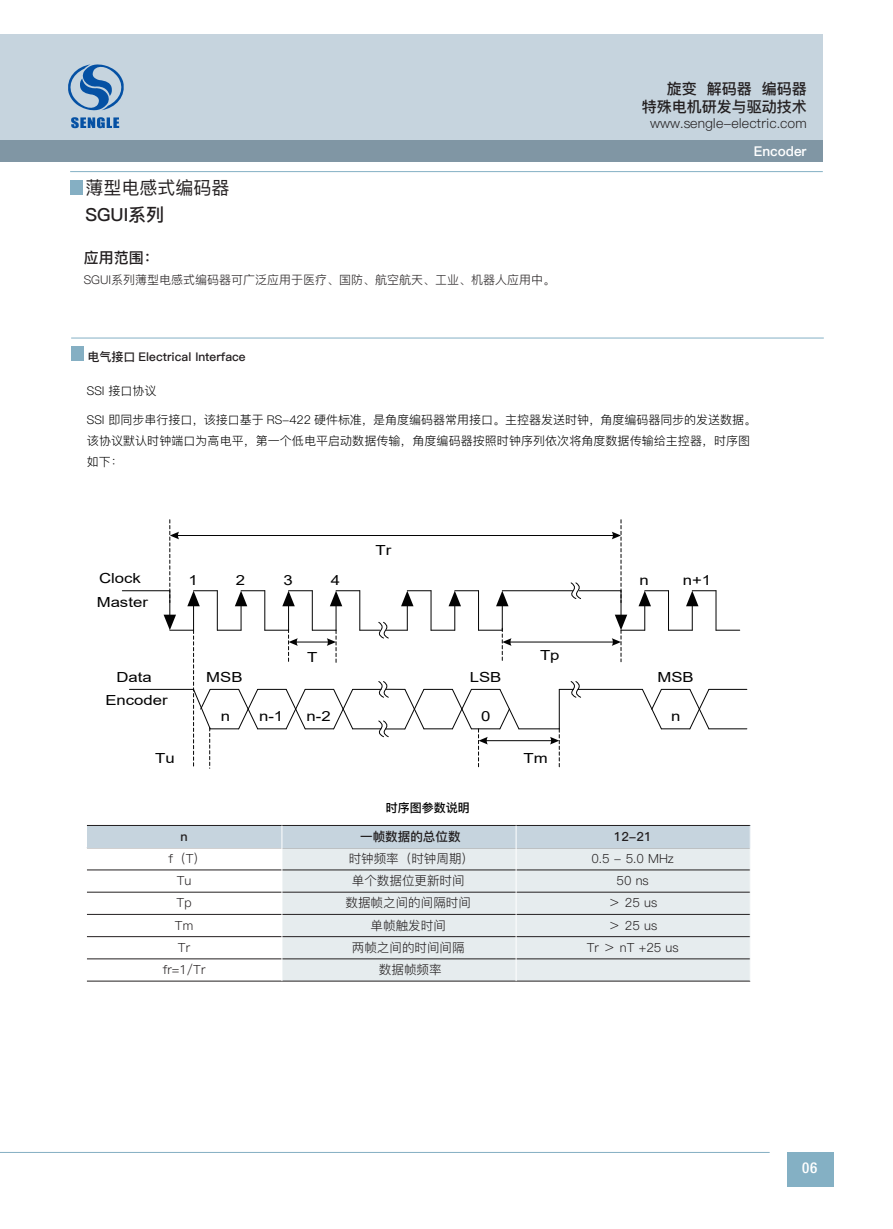
<style>
.page{position:relative;width:893px;height:1229px;background:#fff}
.page>*{position:absolute;margin:0;border:0;box-sizing:border-box;transform-origin:0 0}
.t1{font:18px "Ping Fang SC Medium";color:#231f20}
.t2{font:18px "Ping Fang SC Bold";color:#231f20}
.t3{font:15px/18px "Ping Fang SC Bold";color:#231f20;text-align:right}
.t4{font:500 condensed 15px "Helvetica Neue LT Pro";color:#fff}
.t5{font:13.95px/23.7px "Arial";color:#030303;scale:1.2 1}
.t6{font:13.5px "Ping Fang SC Regular";color:#231f20}
.t7{font:13.5px "Ping Fang SC Heavy";color:#fff}
.t8{font:12.6px/22.2px "Ping Fang SC Regular";color:#231f20;text-align:center}
.t9{font:12.6px "Ping Fang SC Bold";color:#231f20}
.t10{font:12px/21.3px "Ping Fang SC Regular";color:#030303}
.t11{font:12px "Ping Fang SC Regular";color:#231f20}
.t12{font:12px "Ping Fang SC Bold";color:#231f20}
.t13{font:12px "Ping Fang SC Bold";color:#030303}
</style>
<div class="page">
<hr style="left:0;top:1152px;width:770px;height:1px;background:#85afc3">
<div style="left:787px;top:1152px;width:46px;height:34px;background:#84b0c4"></div>
<div style="left:0;top:34px;width:823px;height:106px;background:#c6d4de"></div>
<div style="left:0;top:140px;width:823px;height:22px;background:#8096a4"></div>
<svg style="left:68px;top:64px;width:56px;height:47px"></svg>
<svg style="left:71px;top:117px;width:48px;height:11px"></svg>
<hr style="left:70px;top:171px;width:753px;height:1px;background:#84b1c5">
<div style="left:70px;top:180px;width:13px;height:15px;background:#85afc3"></div>
<div style="left:282px;top:848px;width:468px;height:22px;background:#e6ecee"></div>
<div style="left:282px;top:870px;width:468px;height:22px;background:#e6ecee"></div>
<hr style="left:87px;top:869px;width:663px;height:1px;background:#231f20">
<div style="left:87px;top:825px;width:663px;height:23px;background:#c6d4de"></div>
<hr style="left:87px;top:825px;width:663px;height:1px;background:#231f20">
<div style="left:282px;top:892px;width:468px;height:22px;background:#e6ecee"></div>
<hr style="left:87px;top:892px;width:663px;height:1px;background:#231f20">
<div style="left:282px;top:914px;width:468px;height:23px;background:#e6ecee"></div>
<hr style="left:87px;top:914px;width:663px;height:1px;background:#231f20">
<div style="left:282px;top:937px;width:468px;height:22px;background:#e6ecee"></div>
<hr style="left:87px;top:936px;width:663px;height:1px;background:#231f20">
<div style="left:282px;top:959px;width:468px;height:22px;background:#e6ecee"></div>
<hr style="left:87px;top:958px;width:663px;height:1px;background:#231f20">
<hr style="left:87px;top:981px;width:663px;height:1px;background:#231f20">
<hr style="left:282px;top:825px;width:1px;height:156px;background:#fff">
<hr style="left:516px;top:825px;width:1px;height:156px;background:#fff">
<hr style="left:71px;top:338px;width:753px;height:1px;background:#84b1c5">
<div style="left:71px;top:346px;width:13px;height:15px;background:#85afc3"></div>
<hr style="left:122px;top:590px;width:48px;height:1px;background:#030303">
<hr style="left:502px;top:590px;width:71px;height:1px;background:#030303">
<hr style="left:579px;top:590px;width:42px;height:1px;background:#030303">
<hr style="left:129px;top:689px;width:65px;height:1px;background:#030303">
<hr style="left:709px;top:689px;width:38px;height:1px;background:#030303">
<hr style="left:709px;top:728px;width:38px;height:1px;background:#030303">
<svg style="left:564px;top:582px;width:22px;height:17px"></svg>
<hr style="left:519px;top:728px;width:40px;height:1px;background:#030303">
<hr style="left:559px;top:689px;width:1px;height:40px;background:#030303">
<svg style="left:559px;top:681px;width:27px;height:17px"></svg>
<svg style="left:641px;top:688px;width:69px;height:42px"></svg>
<hr style="left:578px;top:689px;width:64px;height:1px;background:#030303">
<div style="left:664px;top:710px;width:18px;height:15px;background:#fff"></div>
<hr style="left:177px;top:535px;width:437px;height:1px;background:#030303">
<hr style="left:485px;top:740px;width:67px;height:1px;background:#030303">
<svg style="left:550px;top:729px;width:10px;height:39px"></svg>
<hr style="left:509px;top:642px;width:105px;height:1px;background:#030303">
<svg style="left:612px;top:520px;width:128px;height:142px"></svg>
<svg style="left:164px;top:520px;width:356px;height:248px"></svg>
<div style="left:293px;top:648px;width:38px;height:20px;background:#fff"></div>
<p class="t3" style="left:642px;top:80px;width:166px">旋变 解码器 编码器<br>特殊电机研发与驱动技术</p>
<p class="t6" style="left:650px;top:115px;width:158px">www.sengle-electric.com</p>
<h1 class="t1" style="left:85px;top:177px;width:145px">薄型电感式编码器</h1>
<h1 class="t2" style="left:85px;top:204px;width:80px">SGUI系列</h1>
<p class="t3" style="left:84px;top:249px;width:76px">应用范围：</p>
<p class="t11" style="left:84px;top:273px;width:473px">SGUI系列薄型电感式编码器可广泛应用于医疗、国防、航空航天、工业、机器人应用中。</p>
<p class="t7" style="left:754px;top:143px;width:55px">Encoder</p>
<p class="t12" style="left:88px;top:349px;width:160px">电气接口 Electrical Interface</p>
<p class="t10" style="left:87px;top:380px;width:71px">SSI 接口协议</p>
<p class="t10" style="left:87px;top:409px;width:671px">SSI 即同步串行接口，该接口基于 RS-422 硬件标准，是角度编码器常用接口。主控器发送时钟，角度编码器同步的发送数据。该协议默认时钟端口为高电平，第一个低电平启动数据传输，角度编码器按照时钟序列依次将角度数据传输给主控器，时序图如下：</p>
<p class="t5" style="left:97px;top:566px;width:44px">Clock<br>Master</p>
<p class="t5" style="left:105px;top:665px;width:53px;text-align:center">Data<br>Encoder</p>
<p class="t5" style="left:376px;top:539px;width:15px">Tr</p>
<p class="t5" style="left:188px;top:568px;width:9px">1</p>
<p class="t5" style="left:236px;top:568px;width:9px">2</p>
<p class="t5" style="left:283px;top:568px;width:9px">3</p>
<p class="t5" style="left:331px;top:568px;width:9px">4</p>
<p class="t5" style="left:640px;top:568px;width:9px">n</p>
<p class="t5" style="left:683px;top:568px;width:25px">n+1</p>
<p class="t5" style="left:307px;top:645px;width:10px">T</p>
<p class="t5" style="left:540px;top:643px;width:18px">Tp</p>
<p class="t5" style="left:206px;top:665px;width:32px">MSB</p>
<p class="t5" style="left:470px;top:665px;width:28px">LSB</p>
<p class="t5" style="left:657px;top:665px;width:32px">MSB</p>
<p class="t5" style="left:481px;top:704px;width:9px">0</p>
<p class="t5" style="left:671px;top:704px;width:9px">n</p>
<p class="t5" style="left:259px;top:704px;width:22px">n-1</p>
<p class="t5" style="left:307px;top:704px;width:22px">n-2</p>
<p class="t5" style="left:221px;top:704px;width:9px">n</p>
<p class="t5" style="left:155px;top:746px;width:18px">Tu</p>
<p class="t5" style="left:523px;top:746px;width:22px">Tm</p>
<p class="t9" style="left:181px;top:828px;width:9px">n</p>
<p class="t8" style="left:163px;top:847px;width:45px">f（T）<br>Tu<br>Tp<br>Tm<br>Tr fr=1/Tr</p>
<p class="t13" style="left:386px;top:800px;width:85px">时序图参数说明</p>
<p class="t9" style="left:360px;top:828px;width:102px">一帧数据的总位数</p>
<p class="t8" style="left:345px;top:847px;width:130px">时钟频率（时钟周期）单个数据位更新时间数据帧之间的间隔时间单帧触发时间<br>两帧之间的时间间隔数据帧频率</p>
<p class="t9" style="left:614px;top:828px;width:39px">12-21</p>
<p class="t8" style="left:587px;top:847px;width:93px">0.5 - 5.0 MHz<br>50 ns<br>＞ 25 us<br>＞ 25 us<br>Tr ＞ nT +25 us</p>
<p class="t4" style="left:802px;top:1159px;width:17px">06</p>
</div>
